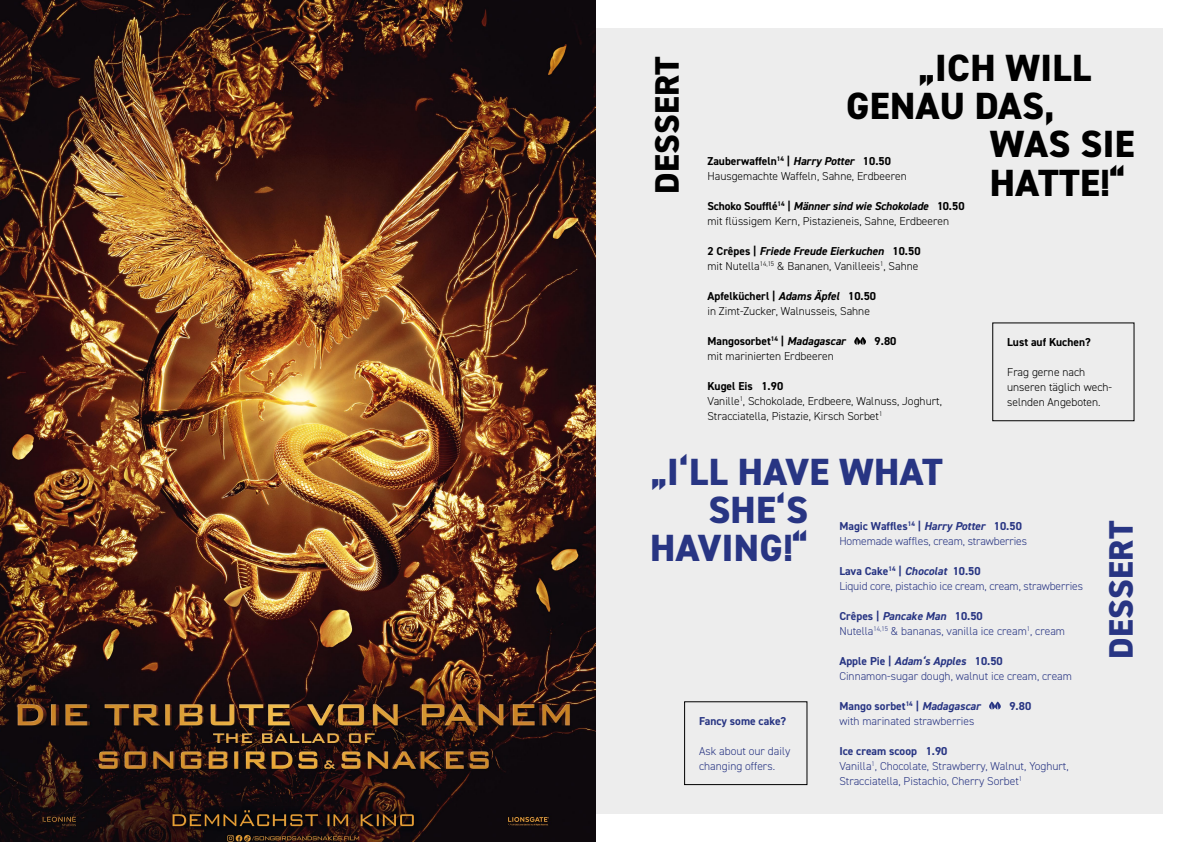
<style>
.page{position:relative;width:1191px;height:842px;background:#fff}
.page>*{position:absolute;margin:0;border:0;box-sizing:border-box;transform-origin:0 0}
.t1{font:800 38px "DIN2014";letter-spacing:.01em;color:#000}
.t2{font:800 38px "DIN2014";letter-spacing:.01em;color:#283583}
.t3{font:800 34px "DIN2014";letter-spacing:.01em;color:#000}
.t4{font:800 34px "DIN2014";letter-spacing:.01em;color:#283583}
.t5{font:300 11.5px/15px "DIN2014";color:#000}
.t6{font:300 11.5px/15px "DIN2014";color:#283583}
.t7{font:700 11.5px "DIN2014";color:#000}
.t8{font:700 11.5px "DIN2014";color:#283583}
.s1{font-weight:700}
.s2{font-weight:700;font-style:italic}
.s3{font-style:italic}
</style>
<div class="page">
<div style="left:595px;top:28px;width:567px;height:786px;background:#ededed"></div>
<svg style="left:854px;top:337px;width:12px;height:8px"></svg>
<svg style="left:989px;top:701px;width:12px;height:8px"></svg>
<div style="left:992px;top:323px;width:142px;height:98px;border:1px solid #000"></div>
<div style="left:684px;top:701px;width:123px;height:84px;border:1px solid #000"></div>
<img style="left:0;top:0;width:595px;height:842px">
<h2 class="t3" style="left:644px;top:194px;width:139px;rotate:-90deg">DESSERT</h2>
<h1 class="t1" style="left:918px;top:43px;width:175px">„ICH WILL</h1>
<h1 class="t1" style="left:846px;top:81px;width:210px">GENAU DAS,</h1>
<h1 class="t1" style="left:990px;top:119px;width:146px">WAS SIE</h1>
<h1 class="t1" style="left:990px;top:157px;width:137px">HATTE!“</h1>
<p class="t5" style="left:707px;top:153px;width:201px"><span class="s1">Zauberwaffeln</span><sup>14</sup> <span class="s1">|</span> <span class="s2">Harry Potter</span> <span class="s1">10.50<br></span>Hausgemachte Waffeln, Sahne, Erdbeeren</p>
<p class="t5" style="left:707px;top:198px;width:259px"><span class="s1">Schoko Soufflé</span><sup>14</sup> <span class="s1">|</span> <span class="s2">Männer sind wie Schokolade</span> <span class="s1">10.50 </span>mit flüssigem Kern, Pistazieneis, Sahne, Erdbeeren</p>
<p class="t5" style="left:707px;top:243px;width:215px"><span class="s1">2 Crêpes |</span> <span class="s2">Friede Freude Eierkuchen</span> <span class="s1">10.50 </span>mit Nutella<sup>14,15</sup> &amp; Bananen, Vanilleeis<sup>1</sup>, Sahne</p>
<p class="t5" style="left:707px;top:288px;width:170px"><span class="s1">Apfelkücherl |</span> <span class="s2">Adams Äpfel</span> <span class="s1">10.50 </span>in Zimt-Zucker, Walnusseis, Sahne</p>
<p class="t7" style="left:707px;top:333px;width:140px">Mangosorbet<sup>14</sup> | <span class="s3">Madagascar</span></p>
<p class="t7" style="left:874px;top:333px;width:23px">9.80</p>
<p class="t5" style="left:707px;top:348px;width:128px">mit marinierten Erdbeeren</p>
<p class="t5" style="left:707px;top:378px;width:236px"><span class="s1">Kugel Eis 1.90<br></span>Vanille<sup>1</sup>, Schokolade, Erdbeere, Walnuss, Joghurt,<br>Stracciatella, Pistazie, Kirsch Sorbet<sup>1</sup></p>
<p class="t7" style="left:1007px;top:335px;width:85px">Lust auf Kuchen?</p>
<p class="t5" style="left:1007px;top:365px;width:106px">Frag gerne nach unseren täglich wech&shy;selnden Angeboten.</p>
<h1 class="t2" style="left:650px;top:447px;width:294px">„I‘LL HAVE WHAT</h1>
<h1 class="t2" style="left:708px;top:485px;width:101px">SHE‘S</h1>
<h1 class="t2" style="left:650px;top:523px;width:159px">HAVING!“</h1>
<p class="t6" style="left:839px;top:518px;width:189px"><span class="s1">Magic Waffles</span><sup>14</sup> <span class="s1">|</span> <span class="s2">Harry Potter</span> <span class="s1">10.50<br></span>Homemade waffles, cream, strawberries</p>
<p class="t6" style="left:839px;top:563px;width:245px"><span class="s1">Lava Cake</span><sup>14</sup> <span class="s1">|</span> <span class="s2">Chocolat</span> <span class="s1">10.50<br></span>Liquid core, pistachio ice cream, cream, strawberries</p>
<p class="t6" style="left:839px;top:608px;width:227px"><span class="s1">Crêpes |</span> <span class="s2">Pancake Man</span> <span class="s1">10.50<br></span>Nutella<sup>14,15</sup> &amp; bananas, vanilla ice cream<sup>1</sup>, cream</p>
<p class="t6" style="left:839px;top:653px;width:234px"><span class="s1">Apple Pie |</span> <span class="s2">Adam‘s Apples</span> <span class="s1">10.50<br></span>Cinnamon-sugar dough, walnut ice cream, cream</p>
<p class="t8" style="left:839px;top:698px;width:143px">Mango sorbet<sup>14</sup> | <span class="s3">Madagascar</span></p>
<p class="t8" style="left:1009px;top:698px;width:23px">9.80</p>
<p class="t6" style="left:839px;top:713px;width:137px">with marinated strawberries</p>
<p class="t6" style="left:839px;top:743px;width:231px"><span class="s1">Ice cream scoop 1.90<br></span>Vanilla<sup>1</sup>, Chocolate, Strawberry, Walnut, Yoghurt,<br>Stracciatella, Pistachio, Cherry Sorbet<sup>1</sup></p>
<p class="t8" style="left:699px;top:713px;width:89px">Fancy some cake?</p>
<p class="t6" style="left:699px;top:744px;width:93px">Ask about our daily changing offers.</p>
<h2 class="t4" style="left:1098px;top:658px;width:139px;rotate:-90deg">DESSERT</h2>
</div>
